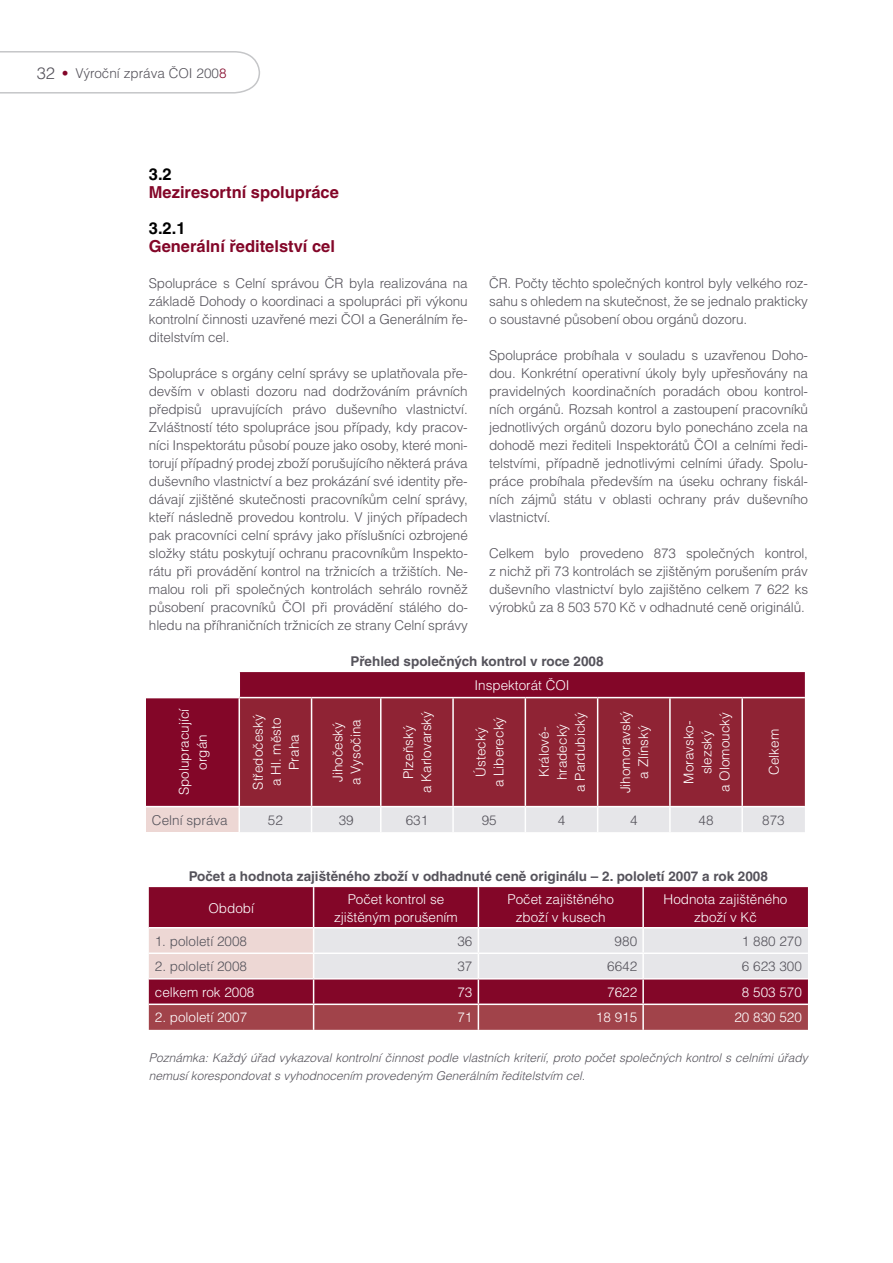
<style>
.page{position:relative;width:893px;height:1263px;background:#fff}
.page>*{position:absolute;margin:0;border:0;box-sizing:border-box;transform-origin:0 0}
.t1{font:700 16.5px "Helvetica CE";color:#830628}
.t2{font:700 16.5px "Helvetica CE";color:#000}
.t3{font:300 13.5px/18px "Helvetica CE";letter-spacing:-.01em;color:#55535b;text-align:justify}
.t4{font:300 13.5px/18px "Helvetica CE";color:#fff;text-align:center}
.t5{font:700 13.5px "Helvetica CE";color:#55535b}
.t6{font:italic 300 12px/18px "Helvetica CE";color:#55535b}
.s1{font-size:16.5px}
.s2{color:#830628}
</style>
<div class="page">
<svg style="left:146px;top:672px;width:659px;height:134px;background:#8f1f3d"></svg>
<div style="left:240px;top:698px;width:565px;height:108px;background:#8f2334"></div>
<div style="left:146px;top:807px;width:93px;height:25px;background:#edd7d4"></div>
<svg style="left:239px;top:672px;width:1px;height:25px"></svg>
<hr style="left:146px;top:697px;width:93px;height:1px;background:#fff">
<hr style="left:239px;top:697px;width:73px;height:1px;background:#fff">
<hr style="left:239px;top:698px;width:1px;height:108px;background:#fff">
<hr style="left:312px;top:697px;width:69px;height:1px;background:#fff">
<hr style="left:311px;top:698px;width:1px;height:108px;background:#fff">
<hr style="left:381px;top:697px;width:72px;height:1px;background:#fff">
<hr style="left:380px;top:698px;width:1px;height:108px;background:#fff">
<hr style="left:453px;top:697px;width:72px;height:1px;background:#fff">
<hr style="left:452px;top:698px;width:2px;height:108px;background:#fff">
<hr style="left:525px;top:697px;width:73px;height:1px;background:#fff">
<hr style="left:525px;top:698px;width:1px;height:108px;background:#fff">
<hr style="left:598px;top:697px;width:72px;height:1px;background:#fff">
<hr style="left:597px;top:698px;width:1px;height:108px;background:#fff">
<hr style="left:670px;top:697px;width:72px;height:1px;background:#fff">
<hr style="left:669px;top:698px;width:2px;height:108px;background:#fff">
<hr style="left:742px;top:697px;width:63px;height:1px;background:#fff">
<hr style="left:741px;top:698px;width:2px;height:108px;background:#fff">
<div style="left:240px;top:807px;width:565px;height:25px;background:#e6e6e9"></div>
<hr style="left:669px;top:807px;width:2px;height:25px;background:#fff">
<hr style="left:741px;top:807px;width:2px;height:25px;background:#fff">
<svg style="left:149px;top:887px;width:659px;height:143px;background:#af6676"></svg>
<hr style="left:643px;top:1003px;width:165px;height:2px;background:#fff">
<hr style="left:642px;top:1005px;width:2px;height:25px;background:#fff">
<svg style="left:0;top:51px;width:260px;height:43px"></svg>
<p class="t3" style="left:37px;top:64px;width:191px"><span class="s1">32</span> <span class="s2">•</span> Výroční zpráva ČOI 200<span class="s2">8</span></p>
<p class="t2" style="left:149px;top:165px;width:24px">3.2</p>
<p class="t1" style="left:149px;top:183px;width:192px">Meziresortní spolupráce</p>
<p class="t2" style="left:149px;top:219px;width:38px">3.2.1</p>
<p class="t1" style="left:149px;top:237px;width:188px">Generální ředitelství cel</p>
<p class="t3" style="left:149px;top:274px;width:320px">Spolupráce s Celní správou ČR byla realizována na základě Dohody o koordinaci a spolupráci při výkonu kontrolní činnosti uzavřené mezi ČOI a Generálním ře&shy;ditelstvím cel.</p>
<p class="t3" style="left:149px;top:364px;width:321px">Spolupráce s orgány celní správy se uplatňovala pře&shy;devším v oblasti dozoru nad dodržováním právních předpisů upravujících právo duševního vlastnictví.<br>Zvláštností této spolupráce jsou případy, kdy pracov&shy;níci Inspektorátu působí pouze jako osoby, které moni&shy;torují případný prodej zboží porušujícího některá práva duševního vlastnictví a bez prokázání své identity pře&shy;dávají zjištěné skutečnosti pracovníkům celní správy, kteří následně provedou kontrolu. V jiných případech pak pracovníci celní správy jako příslušníci ozbrojené složky státu poskytují ochranu pracovníkům i nspekto&shy;rátu při provádění kontrol na tržnicích a tržištích. Ne&shy;malou roli při společných kontrolách sehrálo rovněž působení pracovníků ČOI při provádění stálého do&shy;hledu na příhraničních tržnicích ze strany Celní správy</p>
<p class="t3" style="left:489px;top:274px;width:320px">ČR. Počty těchto společných kontrol byly velkého roz&shy;sahu s ohledem na skutečnost, že se jednalo prakticky o soustavné působení obou orgánů dozoru.</p>
<p class="t3" style="left:489px;top:346px;width:320px">Spolupráce probíhala v souladu s uzavřenou Doho&shy;dou. Konkrétní operativní úkoly byly upřesňovány na pravidelných koordinačních poradách obou kontrol&shy;ních orgánů. Rozsah kontrol a zastoupení pracovníků jednotlivých orgánů dozoru bylo ponecháno zcela na dohodě mezi řediteli Inspektorátů ČOI a celními ředi&shy;telstvími, případně jednotlivými celními úřady. Spolu&shy;práce probíhala především na úseku ochrany fiskál&shy;ních zájmů státu v oblasti ochrany práv duševního vlastnictví.</p>
<p class="t3" style="left:489px;top:544px;width:320px">Celkem bylo provedeno 873 společných kontrol, z nichž při 73 kontrolách se zjištěným porušením práv duševního vlastnictví bylo zajištěno celkem 7 622 ks výrobků za 8 503 570 Kč v odhadnuté ceně originálů.</p>
<p class="t5" style="left:350px;top:653px;width:255px">Přehled společných kontrol v roce 2008</p>
<p class="t4" style="left:474px;top:676px;width:97px">Inspektorát ČOI</p>
<p class="t4" style="left:175px;top:795px;width:89px;rotate:-90deg">Spolupracující orgán</p>
<p class="t4" style="left:249px;top:789px;width:76px;rotate:-90deg">Středočeský a Hl. město<br>Praha</p>
<p class="t4" style="left:329px;top:785px;width:67px;text-align:left;rotate:-90deg">J ihočeský a Vysočina</p>
<p class="t4" style="left:399px;top:793px;width:83px;rotate:-90deg">Plzeňský<br>a Karlovarský</p>
<p class="t4" style="left:472px;top:787px;width:72px;rotate:-90deg">Ústecký<br>a Liberecký</p>
<p class="t4" style="left:535px;top:792px;width:81px;rotate:-90deg">Králové&shy;hradecký<br>a Pardubický</p>
<p class="t4" style="left:616px;top:793px;width:84px;rotate:-90deg">J ihomoravský a Zlínský</p>
<p class="t4" style="left:680px;top:792px;width:81px;rotate:-90deg">Moravsko&shy;slezský<br>a Olomoucký</p>
<p class="t4" style="left:765px;top:775px;width:47px;rotate:-90deg">Celkem</p>
<p class="t3" style="left:152px;top:811px;width:77px">Celní správa</p>
<p class="t3" style="left:268px;top:811px;width:17px">52</p>
<p class="t3" style="left:339px;top:811px;width:17px">39</p>
<p class="t3" style="left:406px;top:811px;width:24px">631</p>
<p class="t3" style="left:482px;top:811px;width:17px">95</p>
<p class="t3" style="left:558px;top:811px;width:9px">4</p>
<p class="t3" style="left:630px;top:811px;width:9px">4</p>
<p class="t3" style="left:699px;top:811px;width:17px">48</p>
<p class="t3" style="left:762px;top:811px;width:24px">873</p>
<p class="t5" style="left:189px;top:868px;width:581px">Počet a hodnota zajištěného zboží v odhadnuté ceně originálu – 2. pololetí 2007 a rok 2008</p>
<p class="t4" style="left:208px;top:899px;width:47px">Období</p>
<p class="t4" style="left:334px;top:890px;width:125px">Počet kontrol se zjištěným porušením</p>
<p class="t4" style="left:507px;top:890px;width:108px">Počet zajištěného zboží v kusech</p>
<p class="t4" style="left:664px;top:890px;width:125px">Hodnota zajištěného zboží v Kč</p>
<p class="t3" style="left:155px;top:932px;width:94px">1. pololetí 2008</p>
<p class="t3" style="left:457px;top:932px;width:17px">36</p>
<p class="t3" style="left:615px;top:932px;width:24px">980</p>
<p class="t3" style="left:742px;top:932px;width:62px">1 880 270</p>
<p class="t3" style="left:155px;top:957px;width:94px">2. pololetí 2008</p>
<p class="t3" style="left:457px;top:957px;width:17px">37</p>
<p class="t3" style="left:607px;top:957px;width:32px">6642</p>
<p class="t3" style="left:742px;top:957px;width:62px">6 623 300</p>
<p class="t4" style="left:155px;top:983px;width:101px">celkem rok 2008</p>
<p class="t4" style="left:457px;top:983px;width:17px">73</p>
<p class="t4" style="left:607px;top:983px;width:32px">7622</p>
<p class="t4" style="left:742px;top:983px;width:62px">8 503 570</p>
<p class="t4" style="left:155px;top:1008px;width:94px">2. pololetí 2007</p>
<p class="t4" style="left:457px;top:1008px;width:17px">71</p>
<p class="t4" style="left:596px;top:1008px;width:43px">18 915</p>
<p class="t4" style="left:734px;top:1008px;width:69px">20 830 520</p>
<p class="t6" style="left:149px;top:1049px;width:661px">Poznámka: Každý úřad vykazoval kontrolní činnost podle vlastních kriterií, proto počet společných kontrol s celními úřady nemusí korespondovat s vyhodnocením provedeným Generálním ředitelstvím cel.</p>
</div>
